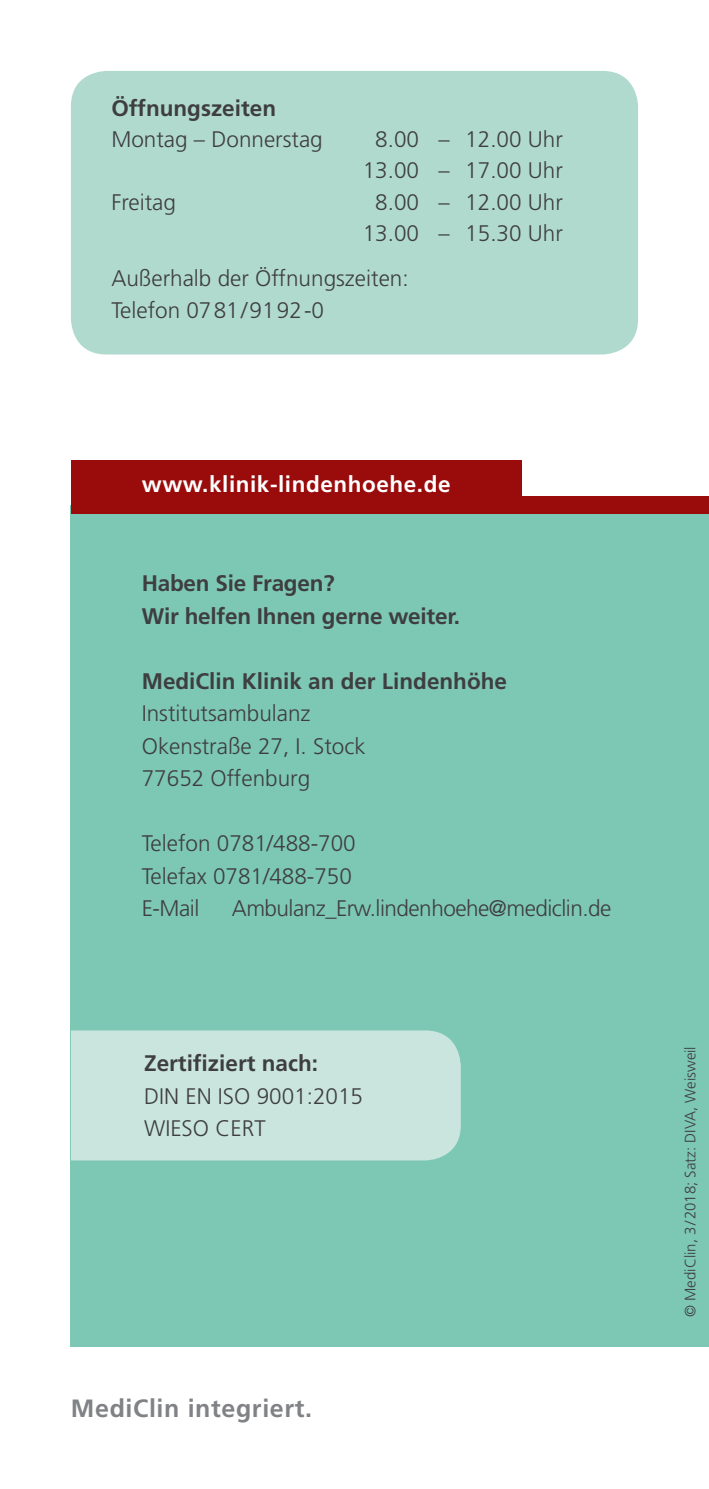
<style>
.page{position:relative;width:709px;height:1489px;background:#fff}
.page>*{position:absolute;margin:0;border:0;box-sizing:border-box;transform-origin:0 0}
.t1{font:700 25px "Frutiger";letter-spacing:.025em;color:#808285}
.t2{font:300 22.5px "Frutiger";color:#3e3e3f}
.t3{font:700 22.5px "Frutiger";color:#3e3e3f}
.t4{font:300 22.5px "Frutiger";letter-spacing:-.02em;color:#3e3e3f}
.t5{font:700 22.5px "Frutiger";letter-spacing:.025em;color:#fff}
.t6{font:300 15px "Frutiger";color:#3e3e3f}
</style>
<div class="page">
<div style="left:71px;top:505px;width:638px;height:841px;background:#7dc7b5"></div>
<div style="left:71px;top:461px;width:450px;height:53px;background:#9a0b0c"></div>
<div style="left:390px;top:496px;width:319px;height:18px;background:#9a0b0c"></div>
<div style="left:71px;top:71px;width:567px;height:283px;background:#b1dacf;border-radius:35px"></div>
<div style="left:71px;top:1030px;width:390px;height:130px;background:#cae5dd"></div>
<p class="t3" style="left:111px;top:95px;width:166px">Öffnungszeiten</p>
<p class="t2" style="left:111px;top:126px;width:213px">Montag – Donnerstag</p>
<p class="t2" style="left:375px;top:126px;width:189px">8.00 – 12.00 Uhr</p>
<p class="t2" style="left:363px;top:158px;width:202px">13.00 – 17.00 Uhr</p>
<p class="t2" style="left:111px;top:189px;width:66px">Freitag</p>
<p class="t2" style="left:375px;top:189px;width:189px">8.00 – 12.00 Uhr</p>
<p class="t2" style="left:363px;top:220px;width:202px">13.00 – 15.30 Uhr</p>
<p class="t2" style="left:111px;top:266px;width:299px">Außerhalb der Öffnungszeiten:</p>
<p class="t2" style="left:111px;top:297px;width:214px">Telefon 0781/9192-0</p>
<p class="t5" style="left:142px;top:471px;width:310px">www.klinik-lindenhoehe.de</p>
<p class="t3" style="left:142px;top:570px;width:194px">Haben Sie Fragen?</p>
<p class="t3" style="left:142px;top:602px;width:320px">Wir helfen Ihnen gerne weiter.</p>
<p class="t3" style="left:142px;top:667px;width:367px">MediClin Klinik an der Lindenhöhe</p>
<p class="t2" style="left:142px;top:700px;width:170px">Institutsambulanz</p>
<p class="t2" style="left:142px;top:733px;width:225px">Okenstraße 27, I. Stock</p>
<p class="t2" style="left:142px;top:765px;width:170px">77652 Offenburg</p>
<p class="t2" style="left:142px;top:830px;width:215px">Telefon 0781/488-700</p>
<p class="t2" style="left:142px;top:863px;width:212px">Telefax 0781/488-750</p>
<p class="t2" style="left:142px;top:895px;width:59px">E-Mail</p>
<p class="t4" style="left:232px;top:895px;width:381px">Ambulanz_Erw.lindenhoehe@mediclin.de</p>
<p class="t3" style="left:144px;top:1049px;width:175px">Zertifiziert nach:</p>
<p class="t2" style="left:144px;top:1082px;width:220px">DIN EN ISO 9001:2015</p>
<p class="t2" style="left:144px;top:1115px;width:123px">WIESO CERT</p>
<p class="t1" style="left:71px;top:1393px;width:243px">MediClin integriert.</p>
<p class="t6" style="left:681px;top:1316px;width:272px;rotate:-90deg">© MediClin, 3/2018; Satz: DIVA, Weisweil</p>
</div>
